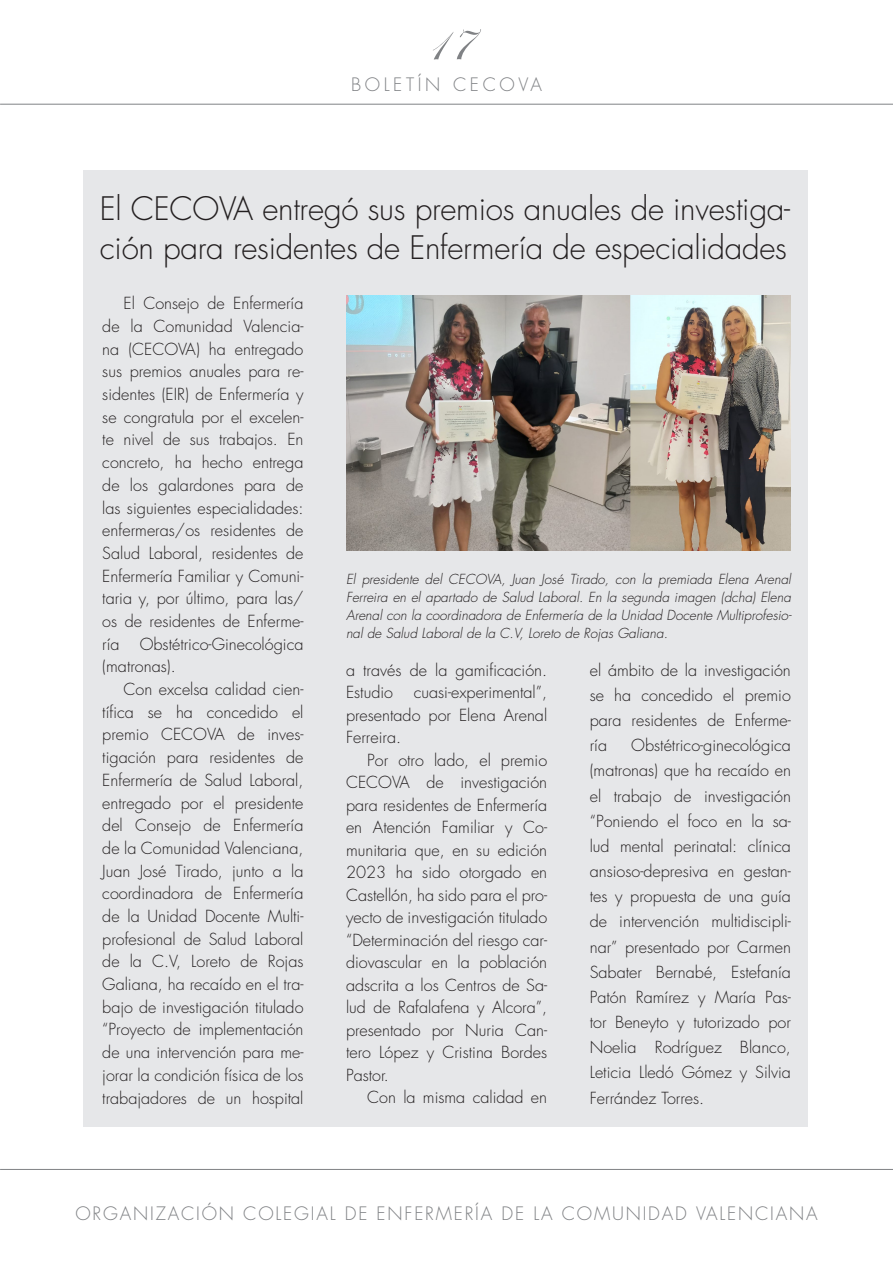
<style>
.page{position:relative;width:893px;height:1263px;background:#fff}
.page>*{position:absolute;margin:0;border:0;box-sizing:border-box;transform-origin:0 0}
.t1{font:54px "Edwardian Script ITC";color:#808285}
.t2{font:300 31.5px/39px "Futura";letter-spacing:-.01em;color:#231f20}
.t3{font:300 18px "Futura";letter-spacing:.1em;color:#808285}
.t4{font:300 18px "Futura";letter-spacing:.2em;color:#808285}
.t5{font:300 16.2px/22.6px "Futura";color:#231f20;text-align:justify}
.t6{font:italic 300 13.5px/18px "Futura";color:#231f20;text-align:justify}
</style>
<div class="page">
<div style="left:84px;top:170px;width:724px;height:957px;background:#e6e7e9"></div>
<hr style="left:0;top:104px;width:893px;height:1px;background:#808285">
<hr style="left:0;top:1169px;width:893px;height:1px;background:#808285">
<img style="left:346px;top:296px;width:445px;height:254px">
<p class="t1" style="left:421px;top:13px;width:53px">17</p>
<p class="t4" style="left:351px;top:73px;width:192px">BOLETÍN CECOVA</p>
<p class="t2" style="left:100px;top:190px;width:692px">El CECOVA entregó sus premios anuales de investiga&shy;ción para residentes de Enfermería de especialidades</p>
<p class="t5" style="left:102px;top:292px;width:203px;text-indent:21px">El Consejo de Enfermería de la Comunidad Valencia&shy;na (CECOVA) ha entregado sus premios anuales para re&shy;sidentes (EIR) de Enfermería y se congratula por el excelen&shy;te nivel de sus trabajos. En concreto, ha hecho entrega de los galardones para de las siguientes especialidades: enfermeras/os residentes de Salud Laboral, residentes de Enfermería Familiar y Comuni&shy;taria y, por último, para las/ os de residentes de Enferme&shy;ría Obstétrico-Ginecológica (matronas).</p>
<p class="t5" style="left:102px;top:678px;width:203px;text-indent:21px">Con excelsa calidad cien&shy;tífica se ha concedido el premio CECOVA de inves&shy;tigación para residentes de Enfermería de Salud Laboral, entregado por el presidente del Consejo de Enfermería de la Comunidad Valenciana, Juan José Tirado, junto a la coordinadora de Enfermería de la Unidad Docente Multi&shy;profesional de Salud Laboral de la C.V, Loreto de Rojas Galiana, ha recaído en el tra&shy;bajo de investigación titulado “Proyecto de implementación de una intervención para me&shy;jorar la condición física de los trabajadores de un hospital</p>
<p class="t6" style="left:346px;top:570px;width:447px">El presidente del CECOVA, Juan José Tirado, con la premiada Elena Arenal Ferreira en el apartado de Salud Laboral. En la segunda imagen (dcha) Elena Arenal con la coordinadora de Enfermería de la Unidad Docente Multiprofesio&shy;nal de Salud Laboral de la C.V, Loreto de Rojas Galiana.</p>
<p class="t5" style="left:346px;top:659px;width:203px">a través de la gamificación.<br>Estudio</p>
<p class="t5" style="left:590px;top:658px;width:203px;line-height:25.2px">el ámbito de la investigación se ha concedido el premio para residentes de Enferme&shy;ría</p>
<p class="t5" style="left:346px;top:681px;width:203px;text-indent:68px">cuasi-experimental”, presentado por Elena Arenal Ferreira.</p>
<p class="t5" style="left:346px;top:749px;width:203px;text-indent:21px">Por otro lado, el premio CECOVA de investigación para residentes de Enfermería en Atención Familiar y Co&shy;munitaria que, en su edición 2023 ha sido otorgado en Castellón, ha sido para el pro&shy;yecto de investigación titulado “Determinación del riesgo car&shy;diovascular en la población adscrita a los Centros de Sa&shy;lud de Rafalafena y Alcora”, presentado por Nuria Can&shy;tero López y Cristina Bordes Pastor.</p>
<p class="t5" style="left:367px;top:1086px;width:181px">Con la misma calidad en</p>
<p class="t5" style="left:590px;top:733px;width:203px;line-height:25.2px;text-indent:42px">Obstétrico-ginecológica (matronas) que ha recaído en el trabajo de investigación “Poniendo el foco en la sa&shy;lud mental perinatal: clínica ansioso-depresiva en gestan&shy;tes y propuesta de una guía de intervención multidiscipli&shy;nar” presentado por Carmen Sabater Bernabé, Estefanía Patón Ramírez y María Pas&shy;tor Beneyto y tutorizado por Noelia Rodríguez Blanco, Leticia Lledó Gómez y Silvia Ferrández Torres.</p>
<p class="t3" style="left:75px;top:1202px;width:744px">ORGANIZACIÓN COLEGIAL DE ENFERMERÍA DE LA COMUNIDAD VALENCIANA</p>
</div>
